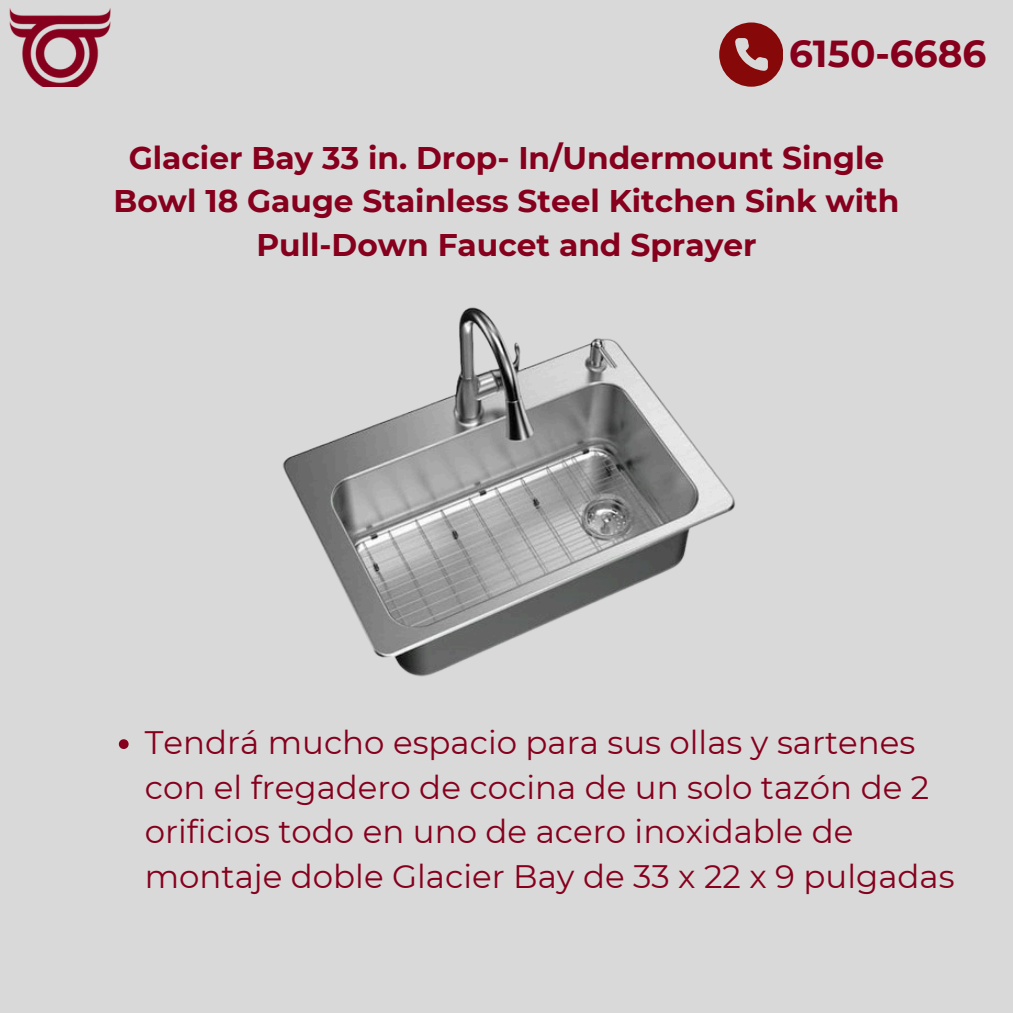
<style>
.page{position:relative;width:1013px;height:1013px;background:#fff}
.page>*{position:absolute;margin:0;border:0;box-sizing:border-box;transform-origin:0 0}
.t1{font:700 37.5px "Montserrat";color:#86001d}
.t2{font:32.5px/44.8px "Montserrat";color:#86001d}
.t3{font:700 31.25px/43.1px "Montserrat";color:#86001d;text-align:center}
</style>
<div class="page">
<div style="left:0;top:0;width:1012px;height:1012px;background:#d9d9d9"></div>
<img style="left:9px;top:8px;width:102px;height:78px">
<svg style="left:719px;top:22px;width:64px;height:64px"></svg>
<img style="left:282px;top:307px;width:453px;height:370px">
<svg style="left:119px;top:739px;width:10px;height:10px"></svg>
<h1 class="t1" style="left:789px;top:30px;width:199px">6150-6686</h1>
<p class="t3" style="left:113px;top:136px;width:787px">Glacier Bay 33 in. Drop- In/Undermount Single<br>Bowl 18 Gauge Stainless Steel Kitchen Sink with<br>Pull-Down Faucet and Sprayer</p>
<h2 class="t2" style="left:145px;top:719px;width:811px">Tendrá mucho espacio para sus ollas y sartenes con el fregadero de cocina de un solo tazón de 2 orificios todo en uno de acero inoxidable de montaje doble Glacier Bay de 33 x 22 x 9 pulgadas</h2>
</div>
